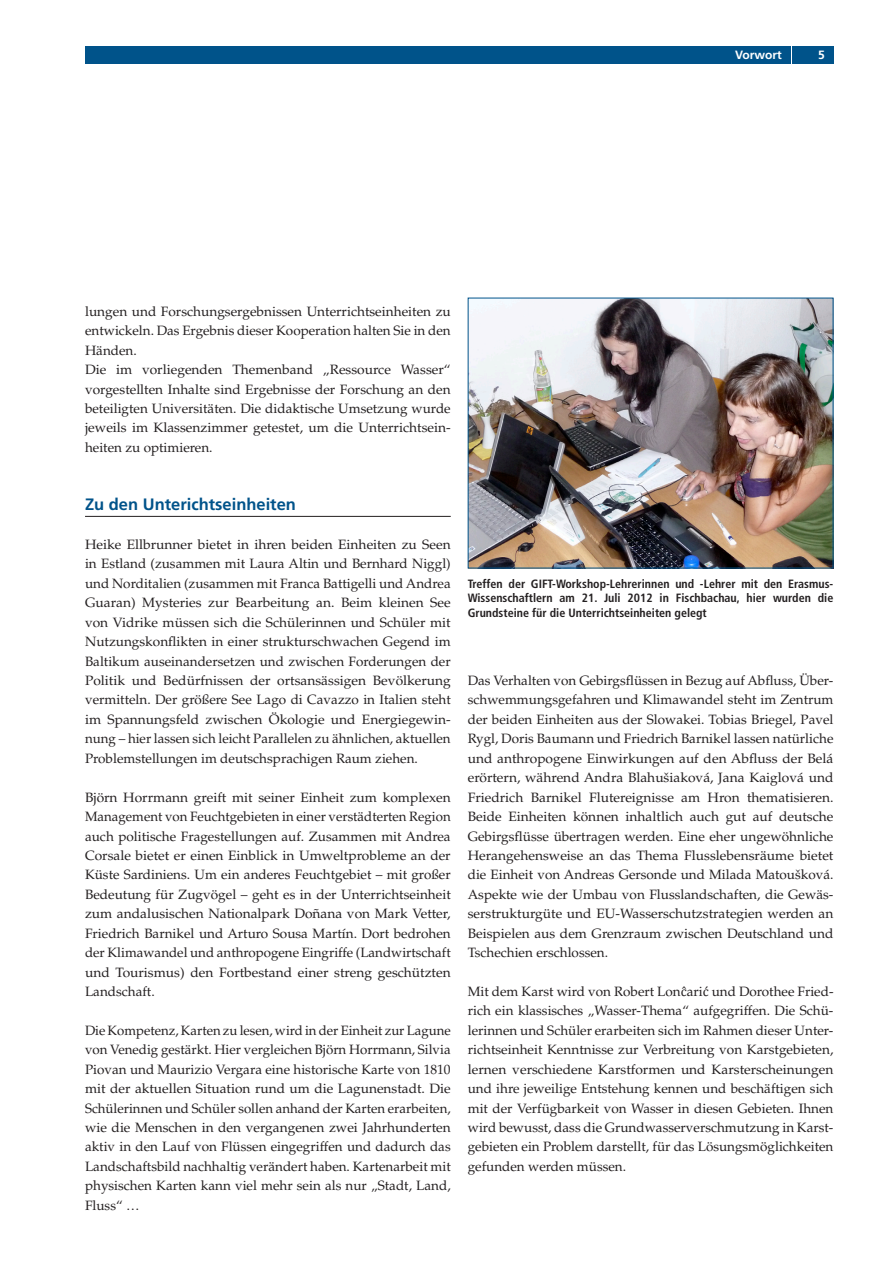
<style>
.page{position:relative;width:893px;height:1263px;background:#fff}
.page>*{position:absolute;margin:0;border:0;box-sizing:border-box;transform-origin:0 0}
.t1{font:700 16.5px "Frutiger LT Std";color:#00538a}
.t2{font:13.5px/19.5px "Palatino LT Std";color:#231f20;text-align:justify}
.t3{font:700 condensed 12px/14.4px "Frutiger LT Std";color:#231f20;text-align:justify}
.t4{font:700 12px "Frutiger LT Std";color:#fff}
.s1{font-family:"Cambria"}
</style>
<div class="page">
<div style="left:792px;top:47px;width:41px;height:17px;background:#00538a"></div>
<div style="left:85px;top:47px;width:705px;height:17px;background:#00538a"></div>
<hr style="left:85px;top:516px;width:366px;height:1px;background:#231f20">
<img style="left:470px;top:300px;width:361px;height:266px">
<p class="t4" style="left:735px;top:48px;width:48px">Vorwort</p>
<p class="t4" style="left:818px;top:48px;width:8px">5</p>
<p class="t2" style="left:85px;top:302px;width:367px;text-align:left">lungen und Forschungsergebnissen Unterrichtseinheiten zu entwickeln. Das Ergebnis dieser Kooperation halten Sie in den Händen.<br>Die im vorliegenden Themenband „Ressource Wasser“ vorgestellten Inhalte sind Ergebnisse der Forschung an den beteiligten Universitäten. Die didaktische Umsetzung wurde jeweils im Klassenzimmer getestet, um die Unterrichtsein&shy;heiten zu optimieren.</p>
<p class="t1" style="left:85px;top:495px;width:212px">Zu den Unterichtseinheiten</p>
<p class="t2" style="left:85px;top:535px;width:367px">Heike Ellbrunner bietet in ihren beiden Einheiten zu Seen in Estland (zusammen mit Laura Altin und Bernhard Niggl) und Norditalien (zusammen mit Franca Battigelli und Andrea Guaran) Mysteries zur Bearbeitung an. Beim kleinen See von Vidrike müssen sich die Schülerinnen und Schüler mit Nutzungskonflikten in einer strukturschwachen Gegend im Baltikum auseinandersetzen und zwischen Forderungen der Politik und Bedürfnissen der ortsansässigen Bevölkerung vermitteln. Der größere See Lago di Cavazzo in Italien steht im Spannungsfeld zwischen Ökologie und Energiegewin&shy;nung – hier lassen sich leicht Parallelen zu ähnlichen, aktuellen Problemstellungen im deutschsprachigen Raum ziehen.</p>
<p class="t2" style="left:85px;top:787px;width:367px">Björn Horrmann greift mit seiner Einheit zum komplexen Management von Feuchtgebieten in einer verstädterten Region auch politische Fragestellungen auf. Zusammen mit Andrea Corsale bietet er einen Einblick in Umweltprobleme an der Küste Sardiniens. Um ein anderes Feuchtgebiet – mit großer Bedeutung für Zugvögel – geht es in der Unterrichtseinheit zum andalusischen Nationalpark Doñana von Mark Vetter, Friedrich Barnikel und Arturo Sousa Martín. Dort bedrohen der Klimawandel und anthropogene Eingriffe (Landwirtschaft und Tourismus) den Fortbestand einer streng geschützten Landschaft.</p>
<p class="t2" style="left:85px;top:1021px;width:367px">Die Kompetenz, Karten zu lesen, wird in der Einheit zur Lagune von Venedig gestärkt. Hier vergleichen Björn Horrmann, Silvia Piovan und Maurizio Vergara eine historische Karte von 1810 mit der aktuellen Situation rund um die Lagunenstadt. Die Schülerinnen und Schüler sollen anhand der Karten erarbeiten, wie die Menschen in den vergangenen zwei Jahrhunderten aktiv in den Lauf von Flüssen eingegriffen und dadurch das Landschaftsbild nachhaltig verändert haben. Kartenarbeit mit physischen Karten kann viel mehr sein als nur „Stadt, Land, Fluss“ …</p>
<p class="t3" style="left:468px;top:576px;width:367px">Treffen der GIFT-Workshop-Lehrerinnen und -Lehrer mit den Erasmus-Wissenschaftlern am 21. Juli 2012 in Fischbachau, hier wurden die Grundsteine für die Unterrichtseinheiten gelegt</p>
<p class="t2" style="left:468px;top:671px;width:367px">Das Verhalten von Gebirgsflüssen in Bezug auf Abfluss, Über&shy;schwemmungsgefahren und Klimawandel steht im Zentrum der beiden Einheiten aus der Slowakei. Tobias Briegel, Pavel Rygl, Doris Baumann und Friedrich Barnikel lassen natürliche und anthropogene Einwirkungen auf den Abfluss der Belá erörtern, während Andra Blahušiaková, Jana Kaiglová und Friedrich Barnikel Flutereignisse am Hron thematisieren.<br>Beide Einheiten können inhaltlich auch gut auf deutsche Gebirgsflüsse übertragen werden. Eine eher ungewöhnliche Herangehensweise an das Thema Flusslebensräume bietet die Einheit von Andreas Gersonde und Milada Matoušková.<br>Aspekte wie der Umbau von Flusslandschaften, die Gewäs&shy;serstrukturgüte und EU-Wasserschutzstrategien werden an Beispielen aus dem Grenzraum zwischen Deutschland und Tschechien erschlossen.</p>
<p class="t2" style="left:468px;top:982px;width:367px">Mit dem Karst wird von Robert Lon<span class="s1">ĉ</span>ari<span class="s1">ć</span> und Dorothee Fried&shy;rich ein klassisches „Wasser-Thema“ aufgegriffen. Die Schü&shy;lerinnen und Schüler erarbeiten sich im Rahmen dieser Unter&shy;richtseinheit Kenntnisse zur Verbreitung von Karstgebieten, lernen verschiedene Karstformen und Karsterscheinungen und ihre jeweilige Entstehung kennen und beschäftigen sich mit der Verfügbarkeit von Wasser in diesen Gebieten. Ihnen wird bewusst, dass die Grundwasserverschmutzung in Karst&shy;gebieten ein Problem darstellt, für das Lösungsmöglichkeiten gefunden werden müssen.</p>
</div>
